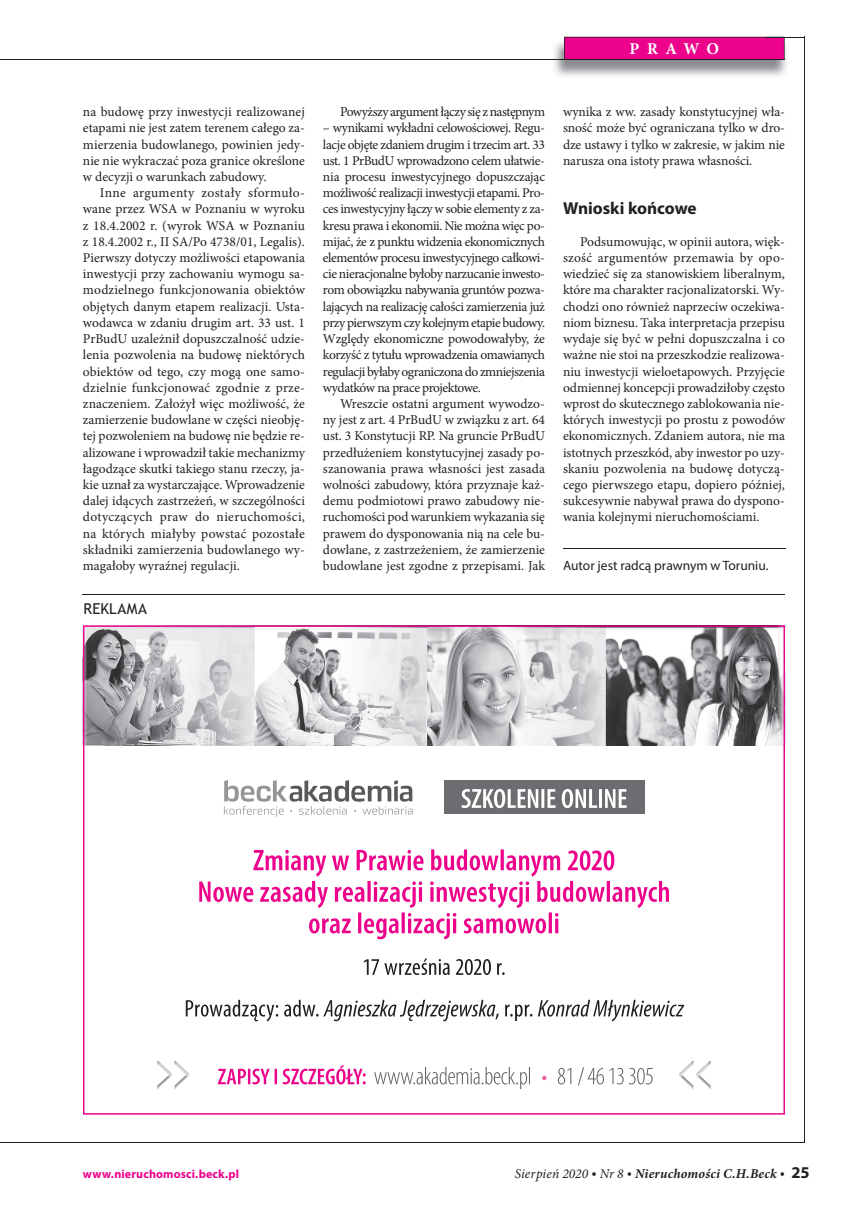
<style>
.page{position:relative;width:868px;height:1221px;background:#fff}
.page>*{position:absolute;margin:0;border:0;box-sizing:border-box;transform-origin:0 0}
.t1{font:700 17.25px "Myriad Pro";letter-spacing:-.005em;color:#231f20}
.t2{font:700 16.5px "Minion Pro";letter-spacing:.44em;color:#fff}
.t3{font:15px "Trebuchet MS";letter-spacing:.025em;color:#231f20}
.t4{font:13.5px/16.2px "Minion Pro";letter-spacing:-.005em;color:#231f20;text-align:justify}
.t5{font:italic 700 13.5px "Minion Pro";letter-spacing:.015em;color:#231f20}
.t6{font:13.5px "Minion Pro";letter-spacing:-.035em;color:#231f20}
.t7{font:13.5px "Myriad Pro";color:#231f20}
.t8{font:700 12px "Myriad Pro";letter-spacing:.015em;color:#ed028c}
.s1{font-weight:400}
.s2{font-weight:400;font-style:normal}
.s3{font-family:"Myriad Pro";font-style:normal;font-size:16.5px}
</style>
<div class="page">
<img style="left:554px;top:40px;width:233px;height:37px">
<div style="left:564px;top:37px;width:220px;height:22px;background:#ed028c"></div>
<hr style="left:0;top:59px;width:784px;height:1px;background:#231f20">
<hr style="left:0;top:1141px;width:805px;height:1px;background:#231f20">
<hr style="left:804px;top:36px;width:1px;height:1106px;background:#231f20">
<hr style="left:766px;top:37px;width:38px;height:1px;background:#231f20">
<hr style="left:563px;top:548px;width:221px;height:1px;background:#231f20">
<hr style="left:83px;top:594px;width:701px;height:1px;background:#231f20">
<img style="left:86px;top:628px;width:695px;height:117px">
<svg style="left:199px;top:849px;width:470px;height:90px"></svg>
<svg style="left:364px;top:958px;width:140px;height:16px"></svg>
<svg style="left:186px;top:999px;width:346px;height:22px"></svg>
<svg style="left:538px;top:999px;width:146px;height:22px"></svg>
<svg style="left:218px;top:1065px;width:147px;height:19px"></svg>
<svg style="left:374px;top:1067px;width:156px;height:21px"></svg>
<svg style="left:542px;top:1075px;width:4px;height:5px"></svg>
<svg style="left:557px;top:1067px;width:95px;height:18px"></svg>
<img style="left:175px;top:1061px;width:13px;height:28px">
<img style="left:157px;top:1060px;width:14px;height:29px">
<img style="left:696px;top:1061px;width:14px;height:28px">
<img style="left:679px;top:1061px;width:14px;height:28px">
<svg style="left:224px;top:780px;width:188px;height:37px"></svg>
<div style="left:83px;top:625px;width:701px;height:489px;border:2px solid #ed028c"></div>
<div style="left:444px;top:780px;width:200px;height:34px;background:#6c6d70"></div>
<svg style="left:461px;top:789px;width:165px;height:19px"></svg>
<p class="t2" style="left:629px;top:37px;width:91px">PRAWO</p>
<p class="t4" style="left:83px;top:104px;width:223px">na budowę przy inwestycji realizowanej etapami nie jest zatem terenem całego za&shy;mierzenia budowlanego, powinien jedy&shy;nie nie wykraczać poza granice określone w decyzji o warunkach zabudowy.</p>
<p class="t4" style="left:83px;top:185px;width:223px;text-indent:17px">Inne argumenty zostały sformuło&shy;wane przez WSA w Poznaniu w wyroku z 18.4.2002 r. (wyrok WSA w Poznaniu z 18.4.2002 r., II SA/Po 4738/01, Legalis).<br>Pierwszy dotyczy możliwości etapowania inwestycji przy zachowaniu wymogu sa&shy;modzielnego funkcjonowania obiektów objętych danym etapem realizacji. Usta&shy;wodawca w zdaniu drugim art. 33 ust. 1<br>PrBudU uzależnił dopuszczalność udzie&shy;lenia pozwolenia na budowę niektórych obiektów od tego, czy mogą one samo&shy;dzielnie funkcjonować zgodnie z prze&shy;znaczeniem. Założył więc możliwość, że zamierzenie budowlane w części nieobję&shy;tej pozwoleniem na budowę nie będzie re&shy;alizowane i wprowadził takie mechanizmy łagodzące skutki takiego stanu rzeczy, ja&shy;kie uznał za wystarczające. Wprowadzenie dalej idących zastrzeżeń, w szczególności dotyczących praw do nieruchomości, na których miałyby powstać pozostałe składniki zamierzenia budowlanego wy&shy;magałoby wyraźnej regulacji.</p>
<p class="t3" style="left:84px;top:599px;width:65px">REKLAMA</p>
<p class="t6" style="left:340px;top:103px;width:206px">Powyższy argument łączy się z następnym</p>
<p class="t4" style="left:323px;top:120px;width:223px">– wynikami wykładni celowościowej. Regu&shy;lacje objęte zdaniem drugim i trzecim art. 33 ust. 1 PrBudU wprowadzono celem ułatwie&shy;nia procesu inwestycyjnego dopuszczając możliwość realizacji inwestycji etapami. Pro&shy;ces inwestycyjny łączy w sobie elementy z za&shy;kresu prawa i ekonomii. Nie można więc po&shy;mijać, że z punktu widzenia ekonomicznych elementów procesu inwestycyjnego całkowi&shy;cie nieracjonalne byłoby narzucanie inwesto&shy;rom obowiązku nabywania gruntów pozwa&shy;lających na realizację całości zamierzenia już przy pierwszym czy kolejnym etapie budowy.<br>Względy ekonomiczne powodowałyby, że korzyść z tytułu wprowadzenia omawianych regulacji byłaby ograniczona do zmniejszenia wydatków na prace projektowe.</p>
<p class="t4" style="left:323px;top:395px;width:223px;text-indent:17px">Wreszcie ostatni argument wywodzo&shy;ny jest z art. 4 PrBudU w związku z art. 64 ust. 3 Konstytucji RP. Na gruncie PrBudU przedłużeniem konstytucyjnej zasady po&shy;szanowania prawa własności jest zasada wolności zabudowy, która przyznaje każ&shy;demu podmiotowi prawo zabudowy nie&shy;ruchomości pod warunkiem wykazania się prawem do dysponowania nią na cele bu&shy;dowlane, z zastrzeżeniem, że zamierzenie budowlane jest zgodne z przepisami. Jak</p>
<p class="t4" style="left:563px;top:104px;width:223px">wynika z ww. zasady konstytucyjnej wła&shy;sność może być ograniczana tylko w dro&shy;dze ustawy i tylko w zakresie, w jakim nie narusza ona istoty prawa własności.</p>
<p class="t1" style="left:563px;top:197px;width:135px">Wnioski końcowe</p>
<p class="t4" style="left:563px;top:233px;width:223px;text-indent:17px">Podsumowując, w opinii autora, więk&shy;szość argumentów przemawia by opo&shy;wiedzieć się za stanowiskiem liberalnym, które ma charakter racjonalizatorski. Wy&shy;chodzi ono również naprzeciw oczekiwa&shy;niom biznesu. Taka interpretacja przepisu wydaje się być w pełni dopuszczalna i co ważne nie stoi na przeszkodzie realizowa&shy;niu inwestycji wieloetapowych. Przyjęcie odmiennej koncepcji prowadziłoby często wprost do skutecznego zablokowania nie&shy;których inwestycji po prostu z powodów ekonomicznych. Zdaniem autora, nie ma istotnych przeszkód, aby inwestor po uzy&shy;skaniu pozwolenia na budowę dotyczą&shy;cego pierwszego etapu, dopiero później, sukcesywnie nabywał prawa do dyspono&shy;wania kolejnymi nieruchomościami.</p>
<p class="t7" style="left:563px;top:557px;width:207px">Autor jest radcą prawnym w Toruniu.</p>
<p class="t8" style="left:83px;top:1166px;width:158px">www.nieruchomosci.beck.pl</p>
<p class="t5" style="left:514px;top:1164px;width:296px"><span class="s1">Sierpień 2020</span> <span class="s2">•</span> <span class="s1">Nr 8 •</span> Nieruchomości C.H.Beck <span class="s2">•</span> <span class="s3">25</span></p>
</div>
